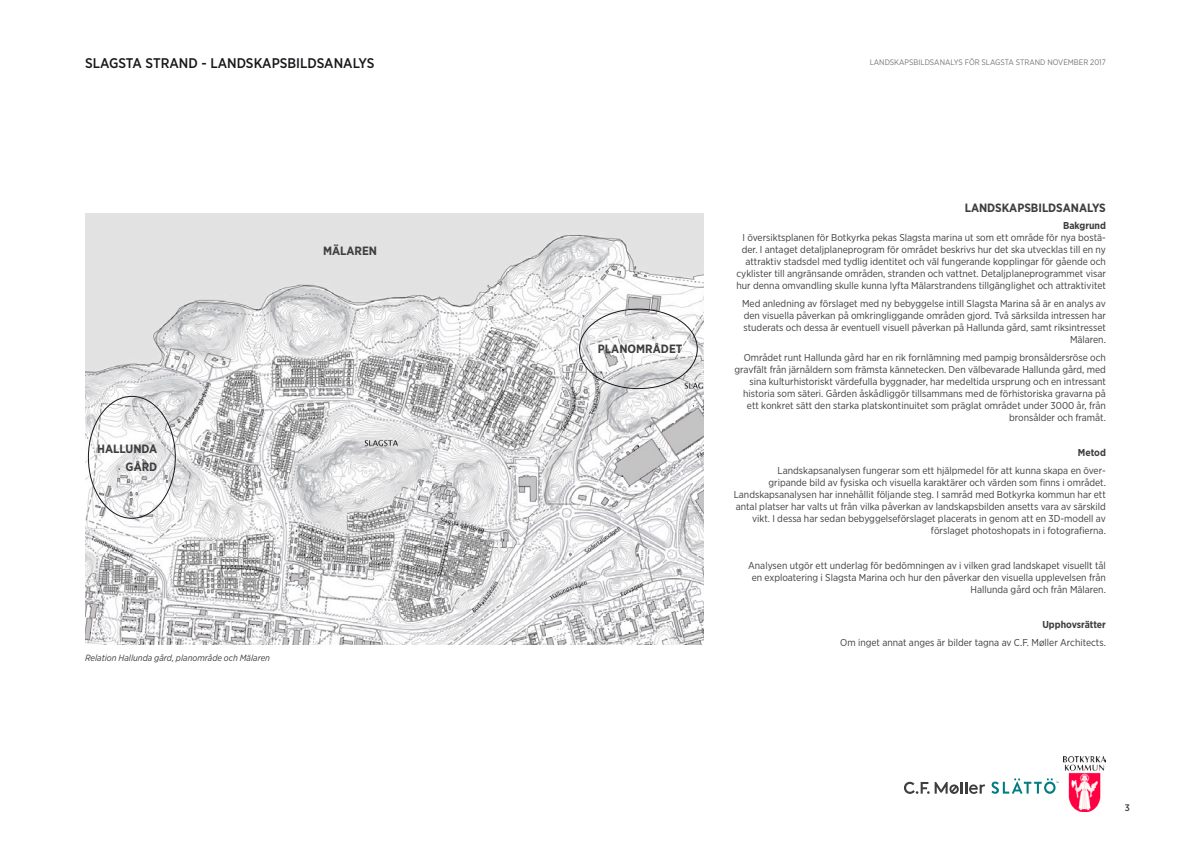
<style>
.page{position:relative;width:1191px;height:842px;background:#fff}
.page>*{position:absolute;margin:0;border:0;box-sizing:border-box;transform-origin:0 0}
.t1{font:500 14px "Gotham Narrow";color:#1a171c}
.t2{font:700 12px/17.7px "Gotham Narrow";color:#3e3e40;text-align:right}
.t3{font:10px/12px "Gotham Narrow";color:#3e3e40;text-align:right}
.t4{font:700 10px "Gotham Narrow";color:#3e3e40}
.t5{font:500 9.5px "Gotham Narrow";color:#3e3e40}
.t6{font:italic 9px "Gotham Narrow";color:#3e3e40}
.t7{font:8px "Gotham Narrow";color:#767779}
</style>
<div class="page">
<svg style="left:904px;top:782px;width:81px;height:12px"></svg>
<svg style="left:991px;top:778px;width:67px;height:16px"></svg>
<img style="left:1064px;top:756px;width:42px;height:55px">
<img style="left:85px;top:213px;width:618px;height:431px">
<h1 class="t1" style="left:85px;top:54px;width:291px">SLAGSTA STRAND - LANDSKAPSBILDSANALYS</h1>
<p class="t2" style="left:323px;top:241px;width:26px">MÄLAREN</p>
<p class="t2" style="left:97px;top:440px;width:62px">hallunda gård</p>
<p class="t6" style="left:85px;top:652px;width:186px">Relation Hallunda gård, planområde och Mälaren</p>
<p class="t7" style="left:869px;top:57px;width:161px">landskapsbildsanalys för SLAGSTA STRAND</p>
<p class="t7" style="left:1047px;top:57px;width:60px">NOVEMBER 2017</p>
<p class="t2" style="left:598px;top:340px;width:86px">planområdet</p>
<p class="t2" style="left:964px;top:198px;width:9px">LAND</p>
<p class="t2" style="left:995px;top:198px;width:76px">SKAPSBILDSANAL</p>
<p class="t2" style="left:1092px;top:198px;width:15px">YS</p>
<p class="t4" style="left:1063px;top:219px;width:44px">Bakgrund</p>
<p class="t3" style="left:736px;top:232px;width:371px">I översiktsplanen för Botkyrka pekas Slagsta marina ut som ett område för nya bostä&shy;der. I antaget detaljplaneprogram för området beskrivs hur det ska utvecklas till en ny attraktiv stadsdel med tydlig identitet och väl fungerande kopplingar för gående och cyklister till angränsande områden, stranden och vattnet. Detaljplaneprogrammet visar hur denna omvandling skulle kunna lyfta Mälarstrandens tillgänglighet och attraktivitet</p>
<p class="t3" style="left:742px;top:297px;width:365px">Med anledning av förslaget med ny bebyggelse intill Slagsta Marina så är en analys av den visuella påverkan på omkringliggande områden gjord. Två särksilda intressen har studerats och dessa är eventuell visuell påverkan på Hallunda gård, samt riksintresset Mälaren.</p>
<p class="t3" style="left:734px;top:351px;width:373px">Området runt Hallunda gård har en rik fornlämning med pampig bronsåldersröse och gravfält från järnåldern som främsta kännetecken. Den välbevarade Hallunda gård, med sina kulturhistoriskt värdefulla byggnader, har medeltida ursprung och en intressant historia som säteri. Gården åskådliggör tillsammans med de förhistoriska gravarna på ett konkret sätt den starka platskontinuitet som präglat området under 3000 år, från bronsålder och framåt.</p>
<p class="t4" style="left:1078px;top:446px;width:29px">Metod</p>
<p class="t3" style="left:733px;top:464px;width:374px">Landskapsanalysen fungerar som ett hjälpmedel för att kunna skapa en över-<br>gripande bild av fysiska och visuella karaktärer och värden som finns i området.<br>Landskapsanalysen har innehållit följande steg. I samråd med Botkyrka kommun har ett antal platser har valts ut från vilka påverkan av landskapsbilden ansetts vara av särskild vikt. I dessa har sedan bebyggelseförslaget placerats in genom att en 3D-modell av förslaget photoshopats in i fotografierna.</p>
<p class="t3" style="left:748px;top:559px;width:359px">Analysen utgör ett underlag för bedömningen av i vilken grad landskapet visuellt tål en exploatering i Slagsta Marina och hur den påverkar den visuella upplevelsen från<br>Hallunda gård och från Mälaren.</p>
<p class="t4" style="left:1042px;top:618px;width:65px">Upphovsrätter</p>
<p class="t3" style="left:840px;top:636px;width:267px">Om inget annat anges är bilder tagna av C.F. Møller Architects.</p>
<p class="t5" style="left:1125px;top:801px;width:7px">3</p>
</div>
